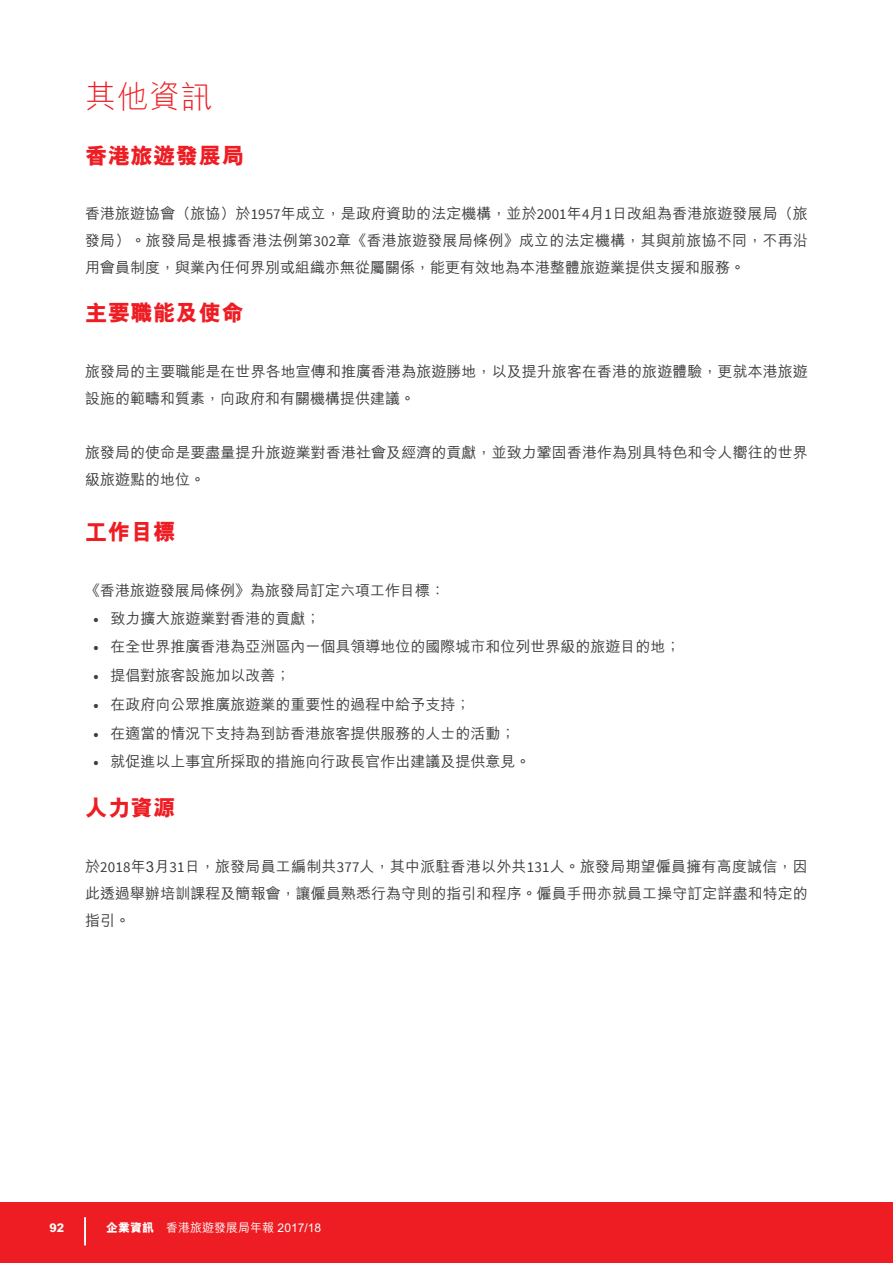
<style>
.page{position:relative;width:893px;height:1263px;background:#fff}
.page>*{position:absolute;margin:0;border:0;box-sizing:border-box;transform-origin:0 0}
.t1{font:300 31.5px "M Hei HK";color:#ee1d23}
.t2{font:800 22.5px "M Hei HK";letter-spacing:.01em;color:#ee1d23}
.t3{font:500 15px/27px "M Hei HK";color:#3e3e3f;text-align:justify}
.t4{font:500 12px "M Hei HK";color:#fff}
.t5{font:800 12px "M Hei HK";color:#fff}
.s1{font-family:"Source Sans Pro";font-weight:400}
.s2{font-family:"Source Sans Pro";font-weight:700}
.s3{font-weight:800}
</style>
<div class="page">
<div style="left:0;top:1202px;width:893px;height:61px;background:#ee1d23"></div>
<svg style="left:84px;top:1217px;width:2px;height:28px"></svg>
<h1 class="t1" style="left:85px;top:74px;width:128px">其他資訊</h1>
<h2 class="t2" style="left:85px;top:140px;width:160px">香港旅遊發展局</h2>
<p class="t3" style="left:85px;top:199px;width:724px">香港旅遊協會（旅協）於<span class="s1">1957</span>年成立，是政府資助的法定機構，並於<span class="s1">2001</span>年<span class="s1">4</span>月<span class="s1">1</span>日改組為香港旅遊發展局（旅發局）。旅發局是根據香港法例第<span class="s1">302</span>章《香港旅遊發展局條例》成立的法定機構，其與前旅協不同，不再沿用會員制度，與業內任何界別或組織亦無從屬關係，能更有效地為本港整體旅遊業提供支援和服務。</p>
<h2 class="t2" style="left:85px;top:298px;width:160px">主要職能及使命</h2>
<p class="t3" style="left:85px;top:357px;width:724px">旅發局的主要職能是在世界各地宣傳和推廣香港為旅遊勝地，以及提升旅客在香港的旅遊體驗，更就本港旅遊設施的範疇和質素，向政府和有關機構提供建議。</p>
<p class="t3" style="left:85px;top:438px;width:724px">旅發局的使命是要盡量提升旅遊業對香港社會及經濟的貢獻，並致力鞏固香港作為別具特色和令人嚮往的世界級旅遊點的地位。</p>
<h2 class="t2" style="left:85px;top:517px;width:92px">工作目標</h2>
<p class="t3" style="left:85px;top:576px;width:361px">《香港旅遊發展局條例》為旅發局訂定六項工作目標：</p>
<p class="t3" style="left:94px;top:604px;width:229px"><span class="s2">•</span> 致力擴大旅遊業對香港的貢獻；</p>
<p class="t3" style="left:94px;top:632px;width:589px"><span class="s2">•</span> 在全世界推廣香港為亞洲區內一個具領導地位的國際城市和位列世界級的旅遊目的地；</p>
<p class="t3" style="left:94px;top:661px;width:199px"><span class="s2">•</span> 提倡對旅客設施加以改善；</p>
<p class="t3" style="left:94px;top:690px;width:379px"><span class="s2">•</span> 在政府向公眾推廣旅遊業的重要性的過程中給予支持；</p>
<p class="t3" style="left:94px;top:718px;width:424px"><span class="s2">•</span> 在適當的情況下支持為到訪香港旅客提供服務的人士的活動；</p>
<p class="t3" style="left:94px;top:747px;width:439px"><span class="s2">•</span> 就促進以上事宜所採取的措施向行政長官作出建議及提供意見。</p>
<h2 class="t2" style="left:85px;top:793px;width:92px">人力資源</h2>
<p class="t3" style="left:85px;top:851px;width:724px">於<span class="s1">2018</span>年3月<span class="s1">31</span>日，旅發局員工編制共<span class="s1">377</span>人，其中派駐香港以外共<span class="s1">131</span>人。旅發局期望僱員擁有高度誠信，因此透過舉辦培訓課程及簡報會，讓僱員熟悉行為守則的指引和程序。僱員手冊亦就員工操守訂定詳盡和特定的指引。</p>
<p class="t5" style="left:49px;top:1220px;width:16px">92</p>
<p class="t4" style="left:106px;top:1219px;width:216px"><span class="s3">企業資訊</span> 香港旅遊發展局年報 2017/18</p>
</div>
